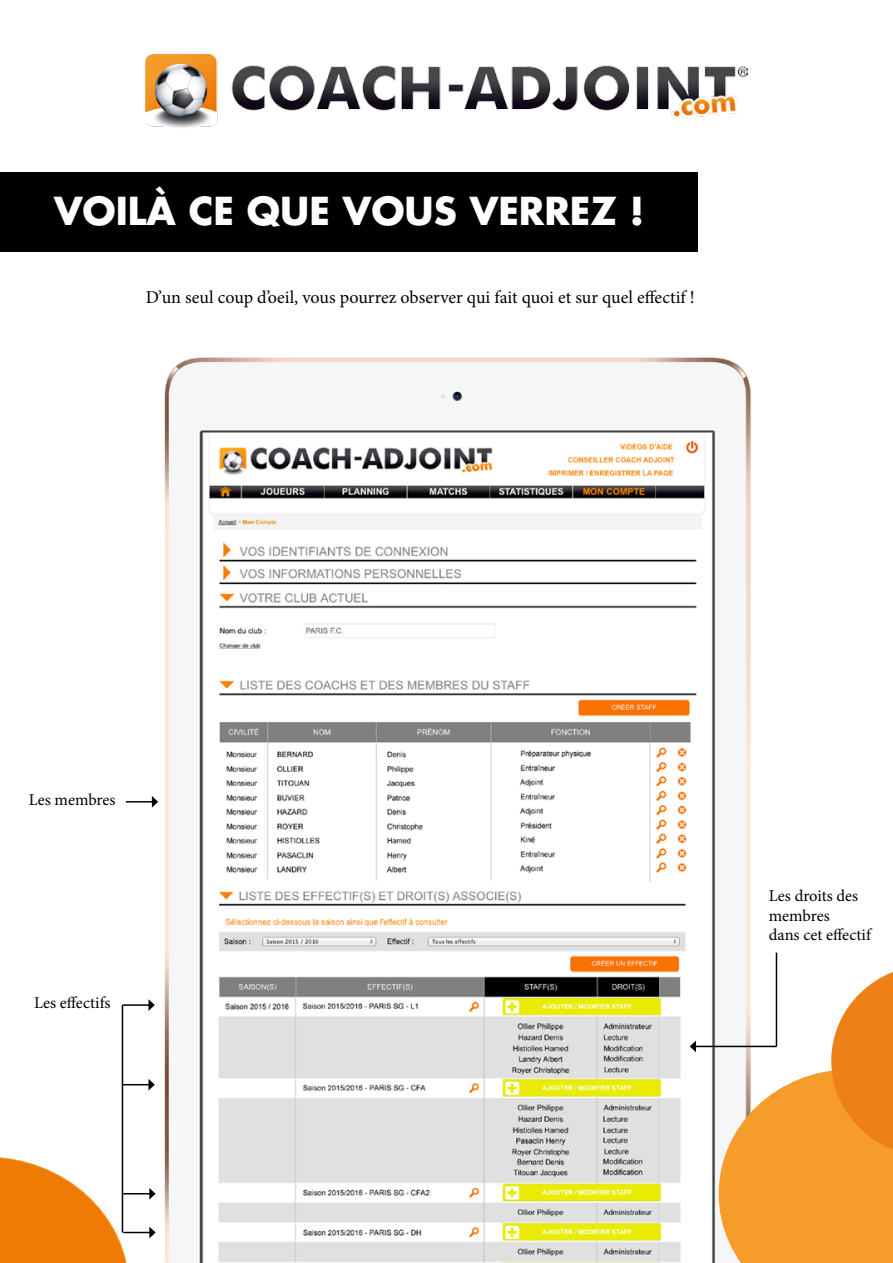
<style>
.page{position:relative;width:893px;height:1263px;background:#fff}
.page>*{position:absolute;margin:0;border:0;box-sizing:border-box;transform-origin:0 0}
.t1{font:700 37.5px "Futura";color:#fff}
.t2{font:18px "Minion Pro";color:#000}
.t3{font:16.5px/19.8px "Minion Pro";color:#000}
</style>
<div class="page">
<img style="left:121px;top:357px;width:657px;height:906px">
<img style="left:146px;top:54px;width:601px;height:74px">
<div style="left:0;top:172px;width:697px;height:80px;background:#000"></div>
<svg style="left:719px;top:965px;width:174px;height:298px"></svg>
<svg style="left:126px;top:796px;width:32px;height:12px"></svg>
<hr style="left:695px;top:1046px;width:81px;height:1px;background:#000">
<svg style="left:690px;top:1040px;width:6px;height:12px"></svg>
<hr style="left:122px;top:1004px;width:27px;height:2px;background:#000">
<svg style="left:148px;top:999px;width:7px;height:12px"></svg>
<svg style="left:123px;top:1079px;width:32px;height:11px"></svg>
<svg style="left:0;top:1157px;width:156px;height:106px"></svg>
<hr style="left:122px;top:1005px;width:1px;height:227px;background:#000">
<hr style="left:776px;top:952px;width:1px;height:94px;background:#000">
<h1 class="t1" style="left:54px;top:186px;width:592px">VOILÀ CE QUE VOUS VERREZ !</h1>
<p class="t2" style="left:146px;top:285px;width:551px">D’un seul coup d’oeil, vous pourrez observer qui fait quoi et sur quel effectif !</p>
<p class="t3" style="left:29px;top:790px;width:88px">Les membres</p>
<p class="t3" style="left:34px;top:993px;width:78px">Les effectifs</p>
<p class="t3" style="left:769px;top:886px;width:104px">Les droits des membres<br>dans cet effectif</p>
</div>
